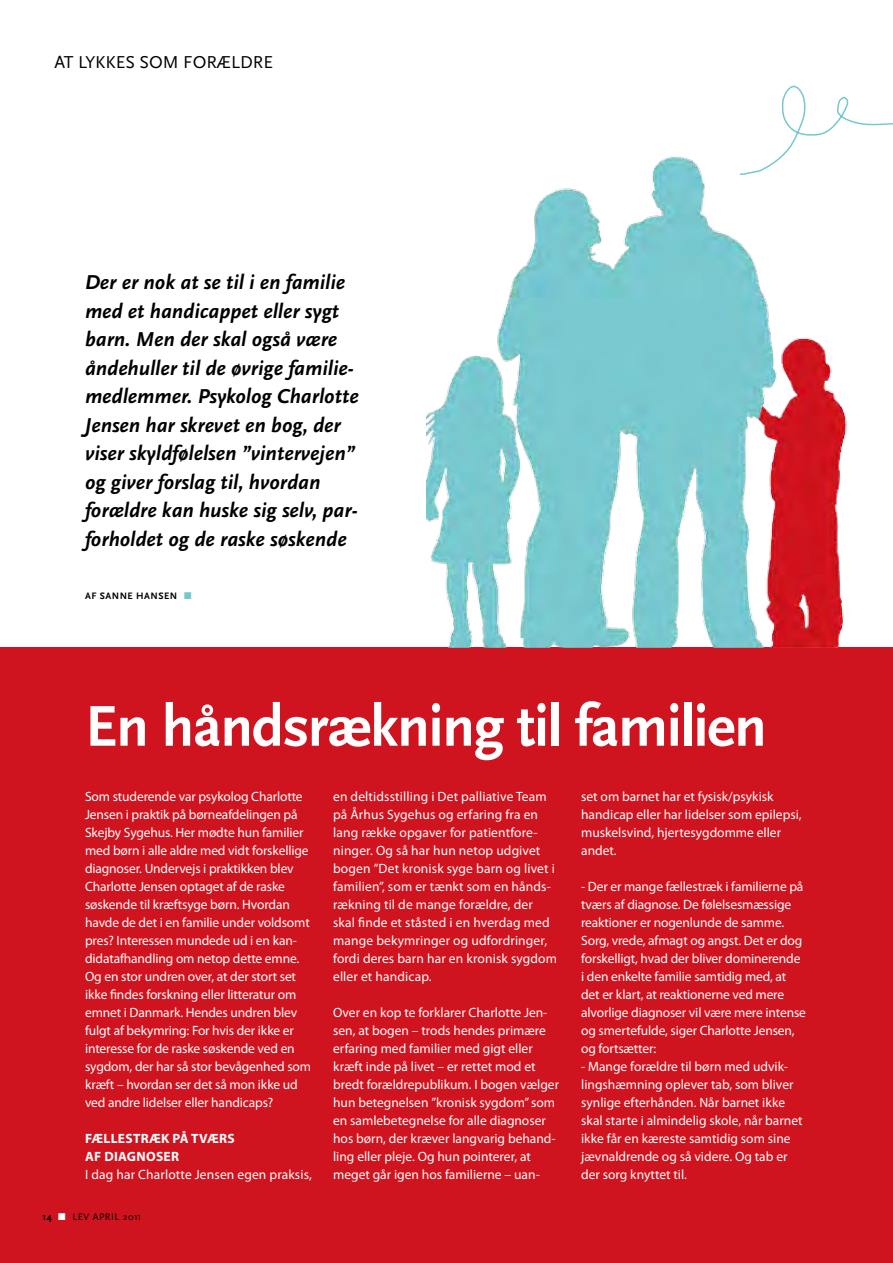
<style>
.page{position:relative;width:893px;height:1263px;background:#fff}
.page>*{position:absolute;margin:0;border:0;box-sizing:border-box;transform-origin:0 0}
.t1{font:700 60px "Scala Sans";letter-spacing:-.02em;color:#fff}
.t2{font:italic 700 21px/28.5px "Scala Sans";color:#000}
.t3{font:18px "Scala Sans";color:#000}
.t4{font:13.5px/18px "Myriad Pro";letter-spacing:-.005em;color:#fff}
.t5{font:700 13.5px/18px "Myriad Pro";letter-spacing:.02em;color:#fff}
.t6{font:9.75px "Scala Sans";letter-spacing:.05em;color:#000}
.t7{font:700 9.75px "Scala Sans";color:#000}
.s1{color:#77c8ce}
.s2{font-weight:700}
.s3{color:#fff}
</style>
<div class="page">
<div style="left:0;top:648px;width:893px;height:615px;background:#cf141f"></div>
<img style="left:426px;top:156px;width:312px;height:492px">
<svg style="left:738px;top:85px;width:155px;height:563px"></svg>
<h3 class="t3" style="left:54px;top:52px;width:220px">AT LYKKES SOM FORÆLDRE</h3>
<p class="t2" style="left:85px;top:269px;width:275px">Der er nok at se til i en familie med et handicappet eller sygt barn. Men der skal også være åndehuller til de øvrige familie&shy;medlemmer. Psykolog Charlotte<br>Jensen har skrevet en bog, der viser skyldfølelsen ”vintervejen” og giver forslag til, hvordan forældre kan huske sig selv, par&shy;forholdet og de raske søskende</p>
<p class="t7" style="left:85px;top:591px;width:108px">Af Sanne Hansen <span class="s1">■</span></p>
<h1 class="t1" style="left:85px;top:694px;width:683px">En håndsrækning til familien</h1>
<p class="t4" style="left:85px;top:787px;width:228px">Som studerende var psykolog Charlotte Jensen i praktik på børneafdelingen på Skejby Sygehus. Her mødte hun familier med børn i alle aldre med vidt forskellige diagnoser. Undervejs i praktikken blev Charlotte Jensen optaget af de raske søskende til kræftsyge børn. Hvordan havde de det i en familie under voldsomt pres? Interessen mundede ud i en kan&shy;didatafhandling om netop dette emne.<br>Og en stor undren over, at der stort set ikke findes forskning eller litteratur om emnet i Danmark. Hendes undren blev fulgt af bekymring: For hvis der ikke er interesse for de raske søskende ved en sygdom, der har så stor bevågenhed som kræft – hvordan ser det så mon ikke ud ved andre lidelser eller handicaps?</p>
<p class="t5" style="left:85px;top:1130px;width:151px">FÆLL ESTRÆK PÅ TVÆRS<br>AF DIAGNOSER</p>
<p class="t4" style="left:85px;top:1165px;width:228px">I dag har Charlotte Jensen egen praksis,</p>
<p class="t6" style="left:43px;top:1211px;width:37px"><span class="s2">14</span> <span class="s3">■</span> LEV</p>
<p class="t6" style="left:93px;top:1211px;width:50px">APRIL 2011</p>
<p class="t4" style="left:333px;top:787px;width:225px">en deltidsstilling i Det palliative Team på Århus Sygehus og erfaring fra en lang række opgaver for patientfore&shy;ninger. Og så har hun netop udgivet bogen ”Det kronisk syge barn og livet i familien”, som er tænkt som en hånds&shy;rækning til de mange forældre, der skal finde et ståsted i en hverdag med mange bekymringer og udfordringer, fordi deres barn har en kronisk sygdom eller et handicap.</p>
<p class="t4" style="left:333px;top:1003px;width:227px">Over en kop te forklarer Charlotte Jen&shy;sen, at bogen – trods hendes primære erfaring med familier med gigt eller kræft inde på livet – er rettet mod et bredt forældrepublikum. I bogen vælger hun betegnelsen ”kronisk sygdom” som en samlebetegnelse for alle diagnoser hos børn, der kræver langvarig behand&shy;ling eller pleje. Og hun pointerer, at meget går igen hos familierne – uan-</p>
<p class="t4" style="left:581px;top:787px;width:222px">set om barnet har et fysisk/psykisk handicap eller har lidelser som epilepsi, muskelsvind, hjertesygdomme eller andet.</p>
<p class="t4" style="left:581px;top:877px;width:226px">- Der er mange fællestræk i familierne på tværs af diagnose. De følelsesmæssige reaktioner er nogenlunde de samme.<br>Sorg, vrede, afmagt og angst. Det er dog forskelligt, hvad der bliver dominerende i den enkelte familie samtidig med, at det er klart, at reaktionerne ved mere alvorlige diagnoser vil være mere intense og smertefulde, siger Charlotte Jensen, og fortsætter:</p>
<p class="t4" style="left:581px;top:1057px;width:223px">- Mange forældre til børn med udvik&shy;lingshæmning oplever tab, som bliver synlige efterhånden. Når barnet ikke skal starte i almindelig skole, når barnet ikke får en kæreste samtidig som sine jævnaldrende og så videre. Og tab er der sorg knyttet til.</p>
</div>
